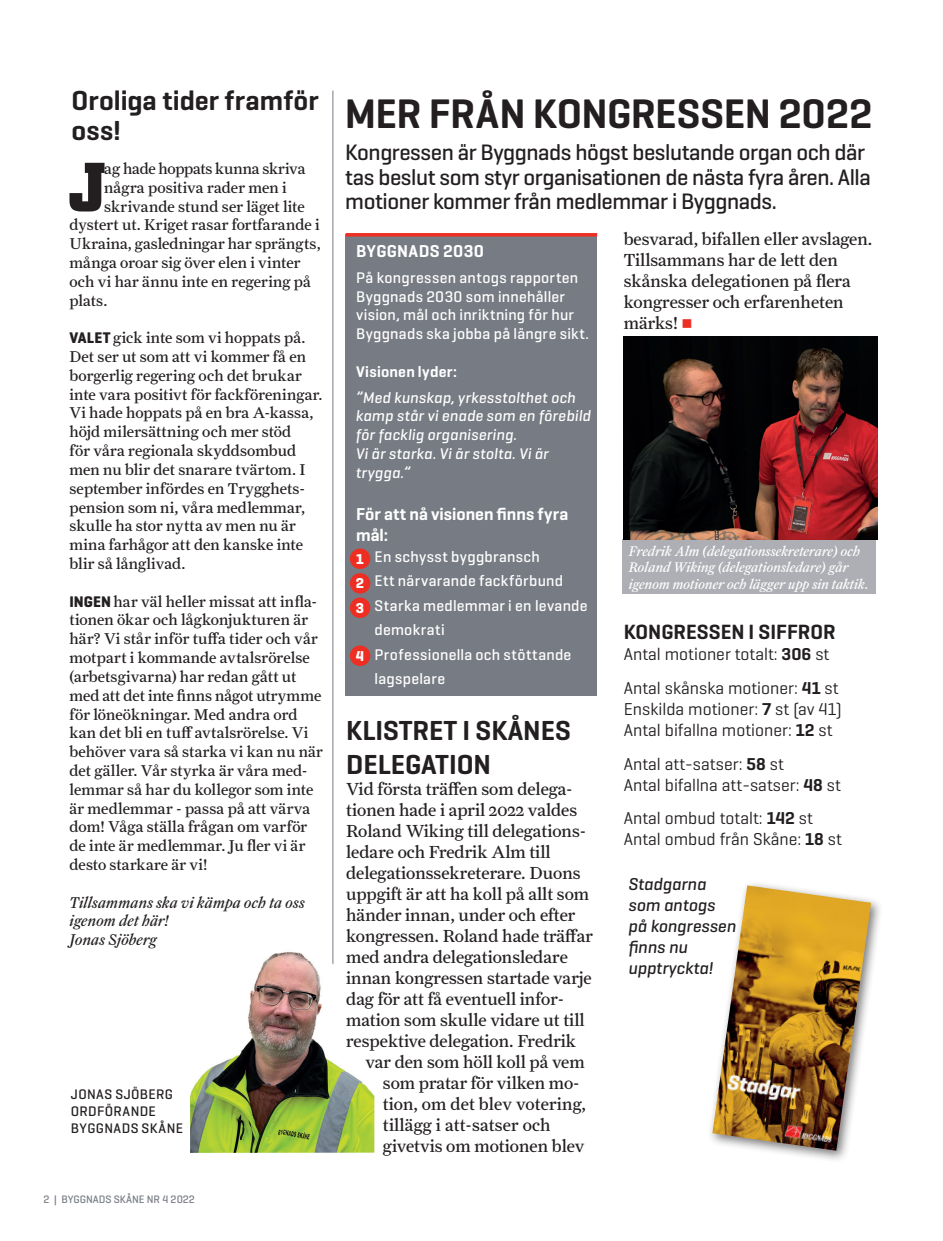
<style>
.page{position:relative;width:943px;height:1241px;background:#fff}
.page>*{position:absolute;margin:0;border:0;box-sizing:border-box;transform-origin:0 0}
.t1{font:700 68.95px "City BQ";color:#231f20}
.t2{font:600 42px "Geogrotesque";letter-spacing:-.01em;color:#231f20}
.t3{font:600 28px/33.6px "Geogrotesque";color:#231f20}
.t4{font:500 22.75px/24.5px "Geogrotesque";letter-spacing:-.02em;color:#231f20}
.t5{font:600 21px "Geogrotesque";color:#231f20}
.t6{font:17.5px/21px "Farnham Text";color:#231f20}
.t7{font:17.5px/21px "Geogrotesque";color:#231f20}
.t8{font:italic 500 17.5px/21px "Geogrotesque";color:#231f20}
.t9{font:600 17.5px/21px "Geogrotesque";letter-spacing:.005em;color:#fff}
.t10{font:15.75px/18.7px "Farnham Text";letter-spacing:.005em;color:#231f20}
.t11{font:500 15.75px/24.5px "Geogrotesque";letter-spacing:.015em;color:#fff}
.t12{font:italic 500 15.75px/18.7px "Geogrotesque";letter-spacing:.015em;color:#fff}
.t13{font:italic 15.75px/18.7px "Farnham Text";letter-spacing:.005em;color:#231f20}
.t14{font:15.75px "Farnham Text";letter-spacing:-.015em;color:#231f20}
.t15{font:600 15.75px "Geogrotesque";letter-spacing:.01em;color:#fff}
.t16{font:700 14.53px/24.2px "Geogrotesque";color:#fff;text-align:justify}
.t17{font:500 14.17px/17px "Geogrotesque";letter-spacing:.025em;color:#231f20}
.t18{font:italic 14px/16.8px "Farnham Text";color:#fff}
.t19{font:500 11.03px "Geogrotesque";color:#777b83}
.s1{font-family:"Geogrotesque";font-weight:700}
.s2{color:#ee2e22}
.s3{font-weight:600}
</style>
<div class="page">
<div style="left:346px;top:235px;width:251px;height:461px;background:#777b83"></div>
<hr style="left:332px;top:91px;width:1px;height:948px;background:#777b83">
<img style="left:190px;top:941px;width:184px;height:211px">
<div style="left:622px;top:539px;width:253px;height:55px;background:#adafb4"></div>
<div style="left:350px;top:548px;width:20px;height:21px;background:#ee2e22;border-radius:50%"></div>
<div style="left:350px;top:573px;width:20px;height:20px;background:#ee2e22;border-radius:50%"></div>
<div style="left:350px;top:597px;width:20px;height:21px;background:#ee2e22;border-radius:50%"></div>
<div style="left:350px;top:645px;width:20px;height:21px;background:#ee2e22;border-radius:50%"></div>
<img style="left:623px;top:337px;width:254px;height:202px">
<hr style="left:346px;top:233px;width:251px;height:3px;background:#ee2e22">
<div style="left:707px;top:880px;width:176px;height:282px;background:#231f20;opacity:.6"></div>
<img style="left:712px;top:885px;width:159px;height:265px">
<h3 class="t3" style="left:71px;top:86px;width:249px;line-height:29.8px">Oroliga tider framför oss!</h3>
<h1 class="t1" style="left:68px;top:148px;width:39px">J</h1>
<p class="t14" style="left:104px;top:159px;width:203px">ag hade hoppats kunna skriva</p>
<p class="t10" style="left:104px;top:178px;width:184px">några positiva rader men i</p>
<p class="t10" style="left:104px;top:196px;width:202px">skrivande stund ser läget lite</p>
<p class="t10" style="left:69px;top:215px;width:252px">dystert ut. Kriget rasar fortfarande i</p>
<p class="t10" style="left:69px;top:234px;width:253px">Ukraina, gasledningar har sprängts,</p>
<p class="t10" style="left:69px;top:253px;width:232px">många oroar sig över elen i vinter</p>
<p class="t10" style="left:69px;top:272px;width:243px">och vi har ännu inte en regering på</p>
<p class="t10" style="left:69px;top:290px;width:39px">plats.</p>
<p class="t10" style="left:69px;top:328px;width:255px"><span class="s1">VALET</span> gick inte som vi hoppats på.<br>Det ser ut som att vi kommer få en borgerlig regering och det brukar inte vara positivt för fackföreningar.<br>Vi hade hoppats på en bra A-kassa, höjd milersättning och mer stöd<br>för våra regionala skyddsombud men nu blir det snarare tvärtom. I september infördes en Trygghets&shy;pension som ni, våra medlemmar, skulle ha stor nytta av men nu är mina farhågor att den kanske inte blir så långlivad.</p>
<p class="t10" style="left:69px;top:591px;width:255px"><span class="s1">INGEN</span> har väl heller missat att infla&shy;tionen ökar och lågkonjukturen är här? Vi står inför tuffa tider och vår motpart i kommande avtalsrörelse (arbetsgivarna) har redan gått ut med att det inte finns något utrymme för löneökningar. Med andra ord kan det bli en tuff avtalsrörelse. Vi behöver vara så starka vi kan nu när det gäller. Vår styrka är våra med&shy;lemmar så har du kollegor som inte är medlemmar - passa på att värva dom! Våga ställa frågan om varför de inte är medlemmar. Ju fler vi är desto starkare är vi!</p>
<p class="t13" style="left:69px;top:892px;width:237px">Tillsammans ska vi kämpa och ta oss igenom det här!<br>Jonas Sjöberg</p>
<p class="t17" style="left:71px;top:1084px;width:113px">JONAS SJÖBERG<br>ORDFÖRANDE<br>BYGGNADS SKÅNE</p>
<p class="t19" style="left:44px;top:1192px;width:153px">2 | BYGGNADS SKÅNE NR 4 2022</p>
<h2 class="t2" style="left:345px;top:87px;width:529px">MER FRÅN KONGRESSEN 2022</h2>
<h3 class="t4" style="left:345px;top:139px;width:527px">Kongressen är Byggnads högst beslutande organ och där tas beslut som styr organisationen de nästa fyra åren. Alla motioner kommer från medlemmar i Byggnads.</h3>
<p class="t9" style="left:356px;top:240px;width:129px">BYGGNADS 2030</p>
<p class="t11" style="left:356px;top:267px;width:234px;line-height:18.7px">På kongressen antogs rapporten<br>Byggnads 2030 som innehåller vision, mål och inriktning för hur<br>Byggnads ska jobba på längre sikt.</p>
<p class="t15" style="left:356px;top:361px;width:102px">Visionen lyder:</p>
<p class="t12" style="left:356px;top:387px;width:237px">”Med kunskap, yrkesstolthet och kamp står vi enade som en förebild för facklig organisering.<br>Vi är starka. Vi är stolta. Vi är trygga.”</p>
<p class="t9" style="left:356px;top:503px;width:214px">För att nå visionen finns fyra mål:</p>
<p class="t16" style="left:356px;top:547px;width:10px">1<br>2<br>3</p>
<p class="t16" style="left:356px;top:643px;width:10px">4</p>
<p class="t11" style="left:374px;top:543px;width:214px">En schysst byggbransch<br>Ett närvarande fackförbund<br>Starka medlemmar i en levande demokrati<br>Professionella och stöttande lagspelare</p>
<h3 class="t3" style="left:346px;top:713px;width:226px">KLISTRET I SKÅNES<br>DELEGATION</h3>
<p class="t6" style="left:346px;top:778px;width:228px">Vid första träffen som delega-</p>
<p class="t6" style="left:346px;top:799px;width:232px">tionen hade i april 2022 valdes</p>
<p class="t6" style="left:346px;top:820px;width:241px">Roland Wiking till delegations-</p>
<p class="t6" style="left:346px;top:841px;width:206px">ledare och Fredrik Alm till</p>
<p class="t6" style="left:346px;top:862px;width:236px">delegationssekreterare. Duons</p>
<p class="t6" style="left:346px;top:883px;width:244px">uppgift är att ha koll på allt som</p>
<p class="t6" style="left:346px;top:904px;width:231px">händer innan, under och efter</p>
<p class="t6" style="left:346px;top:925px;width:248px">kongressen. Roland hade träffar</p>
<p class="t6" style="left:346px;top:946px;width:223px">med andra delegationsledare</p>
<p class="t6" style="left:346px;top:967px;width:247px">innan kongressen startade varje</p>
<p class="t6" style="left:346px;top:988px;width:219px">dag för att få eventuell infor-</p>
<p class="t6" style="left:346px;top:1009px;width:240px">mation som skulle vidare ut till</p>
<p class="t6" style="left:346px;top:1030px;width:232px">respektive delegation. Fredrik</p>
<p class="t6" style="left:365px;top:1051px;width:221px">var den som höll koll på vem</p>
<p class="t6" style="left:383px;top:1072px;width:198px">som pratar för vilken mo-</p>
<p class="t6" style="left:383px;top:1093px;width:205px">tion, om det blev votering,</p>
<p class="t6" style="left:383px;top:1114px;width:169px">tillägg i att-satser och</p>
<p class="t6" style="left:383px;top:1135px;width:203px">givetvis om motionen blev</p>
<p class="t6" style="left:623px;top:228px;width:250px">besvarad, bifallen eller avslagen.<br>Tillsammans har de lett den skånska delegationen på flera kongresser och erfarenheten märks! <span class="s2">■</span></p>
<p class="t18" style="left:628px;top:542px;width:241px">Fredrik Alm (delegationssekreterare) och<br>Roland Wiking (delegationsledare) går igenom motioner och lägger upp sin taktik.</p>
<h3 class="t5" style="left:623px;top:619px;width:213px">KONGRESSEN I SIFFROR</h3>
<p class="t7" style="left:623px;top:637px;width:216px;line-height:33.6px">Antal motioner totalt: <span class="s3">306</span> st<br>Antal skånska motioner: <span class="s3">41</span> st</p>
<p class="t7" style="left:623px;top:697px;width:219px">Enskilda motioner: <span class="s3">7</span> st (av 41)<br>Antal bifallna motioner: <span class="s3">12</span> st</p>
<p class="t7" style="left:623px;top:752px;width:219px">Antal att-satser: <span class="s3">58</span> st<br>Antal bifallna att-satser: <span class="s3">48</span> st</p>
<p class="t7" style="left:623px;top:807px;width:219px">Antal ombud totalt: <span class="s3">142</span> st<br>Antal ombud från Skåne: <span class="s3">18</span> st</p>
<p class="t8" style="left:628px;top:873px;width:109px">Stadgarna som antogs på kongressen finns nu upptryckta!</p>
</div>
